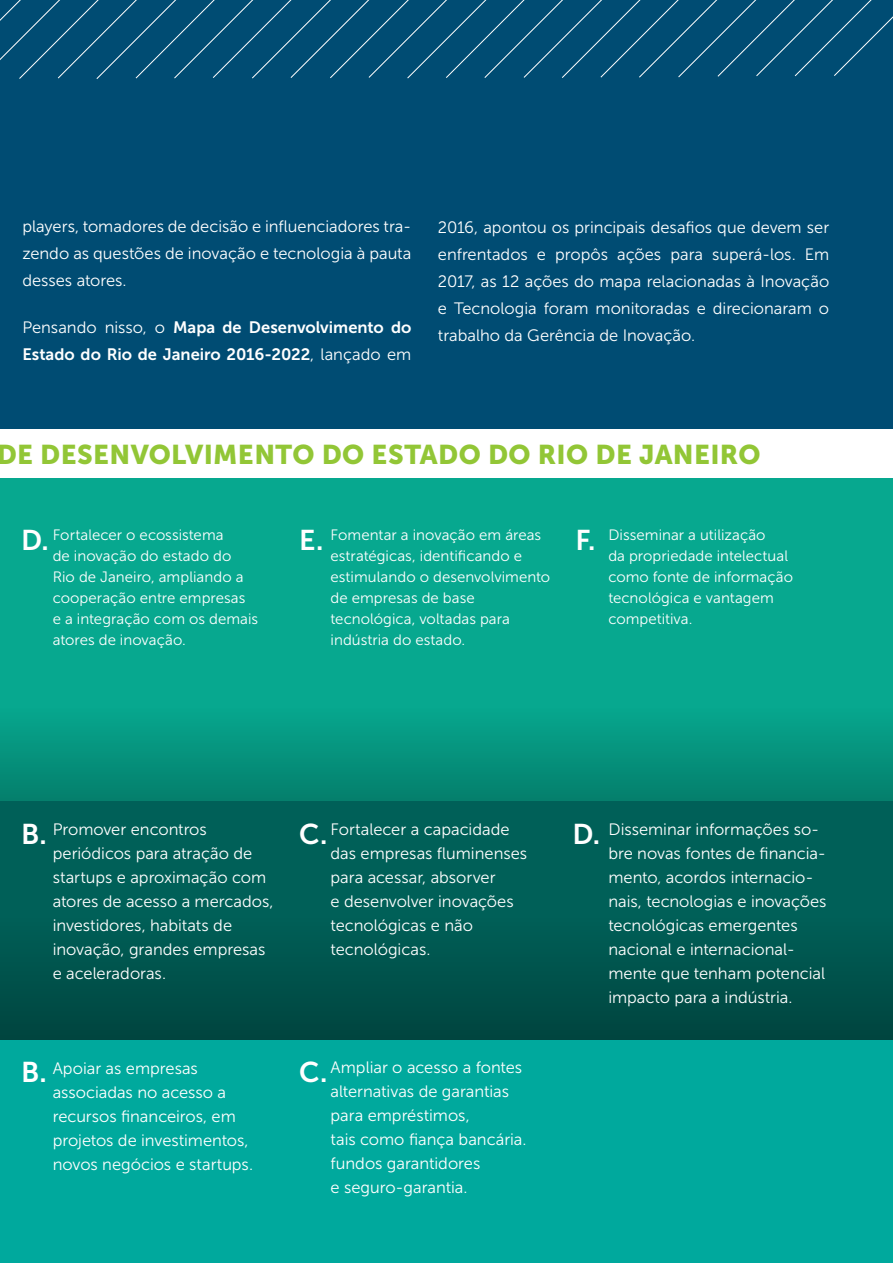
<style>
.page{position:relative;width:893px;height:1263px;background:#004c73}
.page>*{position:absolute;margin:0;border:0;box-sizing:border-box;transform-origin:0 0}
.t1{font:28.5px "Museo Sans 700";color:#fff}
.t2{font:27px "Museo Sans 900";letter-spacing:.015em;color:#92c636}
.t3{font:16.5px/24px "Museo Sans 300";color:#fff}
.t4{font:16.5px/27px "Museo Sans 700";color:#fff}
.t5{font:15px/21px "Museo Sans 300";letter-spacing:.005em;color:#fff}
.s1{font-family:"Museo Sans 300"}
</style>
<div class="page">
<svg style="left:0;top:0;width:893px;height:79px"></svg>
<div style="left:0;top:429px;width:893px;height:81px;background:#fff"></div>
<div style="left:0;top:478px;width:893px;height:347px;background:#07a88f"></div>
<svg style="left:0;top:730px;width:893px;height:71px;fill:#058e79"></svg>
<div style="left:0;top:801px;width:893px;height:260px;background:#006058"></div>
<div style="left:0;top:917px;width:893px;height:240px;background:linear-gradient(to right,#00524b,#00524b)"></div>
<div style="left:0;top:1041px;width:893px;height:222px;background:#00a99d"></div>
<p class="t3" style="left:22px;top:212px;width:391px;line-height:27px;text-align:justify">players, tomadores de decisão e influenciadores tra&shy;zendo as questões de inovação e tecnologia à pauta desses atores.</p>
<p class="t4" style="left:22px;top:314px;width:391px"><span class="s1">Pensando nisso, o</span> Mapa de Desenvolvimento do<br>Estado do Rio de Janeiro 2016-2022<span class="s1">, lançado em</span></p>
<p class="t3" style="left:438px;top:214px;width:393px;line-height:27px;text-align:justify">2016, apontou os principais desafios que devem ser enfrentados e propôs ações para superá-los. Em 2017, as 12 ações do mapa relacionadas à Inovação e Tecnologia foram monitoradas e direcionaram o trabalho da Gerência de Inovação.</p>
<h2 class="t2" style="left:-3px;top:439px;width:765px">DE DESENVOLVIMENTO DO ESTADO DO RIO DE JANEIRO</h2>
<p class="t5" style="left:53px;top:524px;width:207px">Fortalecer o ecossistema<br>de inovação do estado do<br>Rio de Janeiro, ampliando a cooperação entre empresas<br>e a integração com os demais atores de inovação.</p>
<p class="t5" style="left:608px;top:524px;width:186px">Disseminar a utilização<br>da propriedade intelectual como fonte de informação tecnológica e vantagem competitiva.</p>
<p class="t5" style="left:331px;top:524px;width:221px">Fomentar a inovação em áreas estratégicas, identificando e estimulando o desenvolvimento de empresas de base tecnológica, voltadas para indústria do estado.</p>
<h1 class="t1" style="left:21px;top:524px;width:29px">D.</h1>
<h1 class="t1" style="left:299px;top:524px;width:26px">E.</h1>
<h1 class="t1" style="left:575px;top:524px;width:22px">F.</h1>
<h1 class="t1" style="left:21px;top:818px;width:27px">B.</h1>
<p class="t3" style="left:53px;top:818px;width:222px">Promover encontros periódicos para atração de startups e aproximação com atores de acesso a mercados, investidores, habitats de inovação, grandes empresas e aceleradoras.</p>
<p class="t3" style="left:331px;top:818px;width:198px">Fortalecer a capacidade das empresas fluminenses para acessar, absorver<br>e desenvolver inovações tecnológicas e não tecnológicas.</p>
<p class="t3" style="left:608px;top:818px;width:220px">Disseminar informações so&shy;bre novas fontes de financia&shy;mento, acordos internacio&shy;nais, tecnologias e inovações tecnológicas emergentes nacional e internacional&shy;mente que tenham potencial impacto para a indústria.</p>
<h1 class="t1" style="left:299px;top:818px;width:30px">C.</h1>
<h1 class="t1" style="left:572px;top:818px;width:29px">D.</h1>
<p class="t3" style="left:53px;top:1056px;width:202px">Apoiar as empresas associadas no acesso a recursos financeiros, em projetos de investimentos, novos negócios e startups.</p>
<h1 class="t1" style="left:21px;top:1057px;width:27px">B.</h1>
<p class="t3" style="left:331px;top:1056px;width:198px">Ampliar o acesso a fontes alternativas de garantias para empréstimos,<br>tais como fiança bancária. fundos garantidores<br>e seguro-garantia.</p>
<h1 class="t1" style="left:299px;top:1057px;width:30px">C.</h1>
</div>
